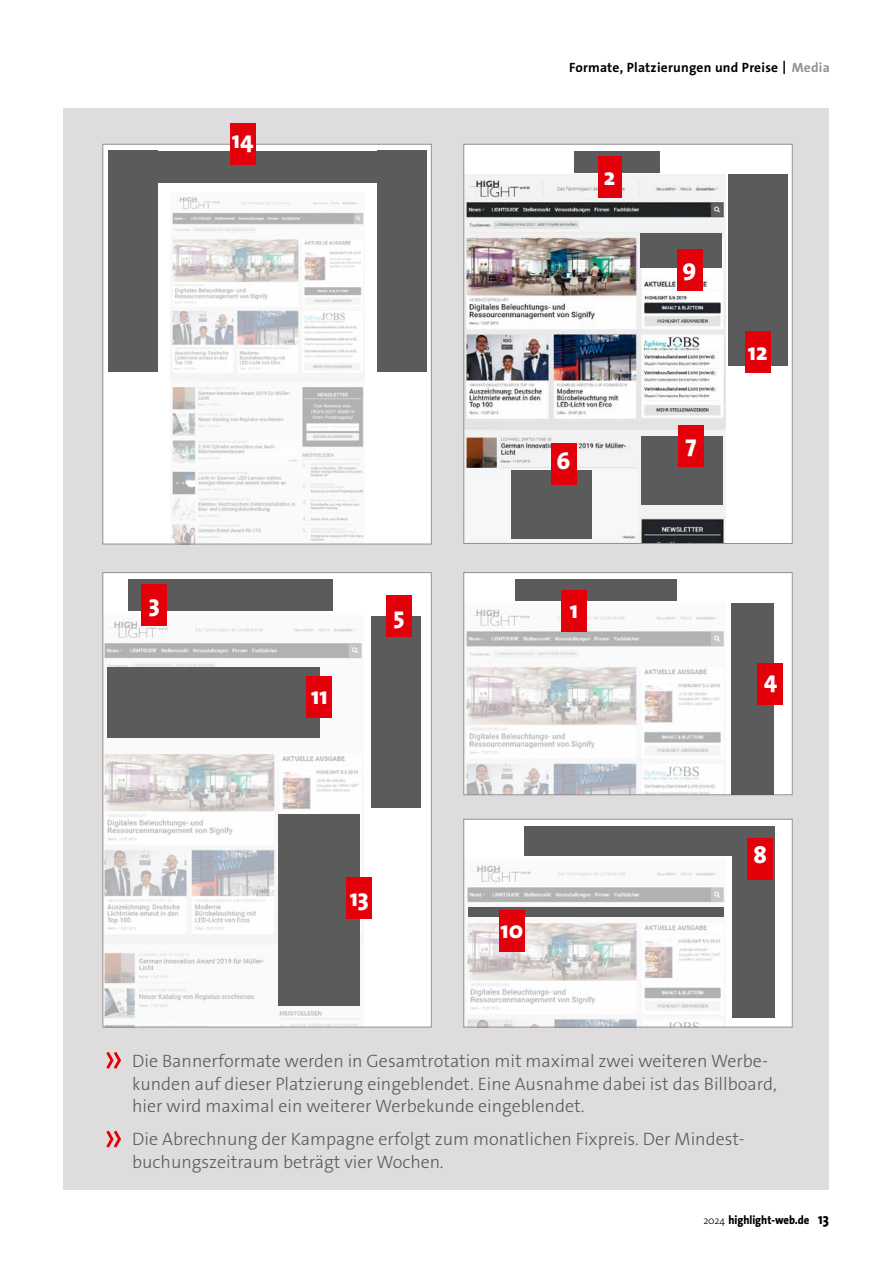
<style>
.page{position:relative;width:893px;height:1263px;background:#fff}
.page>*{position:absolute;margin:0;border:0;box-sizing:border-box;transform-origin:0 0}
.t1{font:800 24px "The Sans Os F";color:#fff}
.t2{font:300 18px/22.5px "The Sans Os F";color:#5a5b5a}
.t3{font:700 13.5px "The Sans Os F";letter-spacing:.02em;color:#000}
.t4{font:800 12px "The Sans Os F";color:#000;scale:.9 1}
.s1{font-weight:300;font-size:19.5px}
.s2{color:#929191}
.s3{font-weight:300;font-size:10.5px}
.s4{font-size:15px}
</style>
<div class="page">
<div style="left:64px;top:108px;width:765px;height:1082px;background:#dfdcdd"></div>
<div style="left:464px;top:144px;width:328px;height:399px;background:#fff"></div>
<img style="left:465px;top:174px;width:260px;height:368px">
<div style="left:463px;top:144px;width:329px;height:400px;border:1px solid #929191"></div>
<svg style="left:106px;top:1052px;width:15px;height:17px"></svg>
<svg style="left:106px;top:1130px;width:15px;height:18px"></svg>
<div style="left:464px;top:573px;width:328px;height:222px;background:#fff"></div>
<img style="left:465px;top:609px;width:259px;height:184px">
<div style="left:463px;top:572px;width:329px;height:223px;border:1px solid #929191"></div>
<div style="left:515px;top:579px;width:162px;height:21px;background:#5a5b5a"></div>
<div style="left:732px;top:603px;width:42px;height:191px;background:#5a5b5a"></div>
<div style="left:561px;top:590px;width:26px;height:41px;background:#e3000b"></div>
<div style="left:758px;top:663px;width:25px;height:42px;background:#e3000b"></div>
<div style="left:574px;top:151px;width:85px;height:21px;background:#5a5b5a"></div>
<div style="left:598px;top:157px;width:23px;height:41px;background:#e3000b"></div>
<div style="left:641px;top:437px;width:81px;height:68px;background:#5a5b5a"></div>
<div style="left:678px;top:425px;width:26px;height:42px;background:#e3000b"></div>
<div style="left:103px;top:573px;width:328px;height:454px;background:#fff"></div>
<img style="left:105px;top:615px;width:258px;height:410px">
<div style="left:103px;top:572px;width:329px;height:455px;border:1px solid #929191"></div>
<div style="left:128px;top:579px;width:204px;height:32px;background:#5a5b5a"></div>
<div style="left:142px;top:584px;width:25px;height:41px;background:#e3000b"></div>
<div style="left:464px;top:819px;width:328px;height:208px;background:#fff"></div>
<img style="left:467px;top:865px;width:257px;height:160px">
<div style="left:463px;top:819px;width:329px;height:208px;border:1px solid #929191"></div>
<div style="left:733px;top:826px;width:42px;height:191px;background:#5a5b5a"></div>
<div style="left:747px;top:838px;width:26px;height:41px;background:#e3000b"></div>
<div style="left:468px;top:907px;width:255px;height:9px;background:#5a5b5a"></div>
<div style="left:499px;top:910px;width:26px;height:41px;background:#e3000b"></div>
<div style="left:524px;top:826px;width:213px;height:29px;background:#5a5b5a"></div>
<div style="left:641px;top:233px;width:81px;height:34px;background:#5a5b5a"></div>
<div style="left:677px;top:249px;width:25px;height:42px;background:#e3000b"></div>
<div style="left:511px;top:471px;width:81px;height:68px;background:#5a5b5a"></div>
<div style="left:551px;top:443px;width:25px;height:41px;background:#e3000b"></div>
<div style="left:107px;top:667px;width:213px;height:70px;background:#5a5b5a"></div>
<div style="left:307px;top:676px;width:25px;height:41px;background:#e3000b"></div>
<div style="left:279px;top:814px;width:81px;height:192px;background:#5a5b5a"></div>
<div style="left:728px;top:175px;width:59px;height:191px;background:#5a5b5a"></div>
<div style="left:745px;top:332px;width:25px;height:41px;background:#e3000b"></div>
<div style="left:347px;top:877px;width:25px;height:42px;background:#e3000b"></div>
<div style="left:103px;top:144px;width:328px;height:400px;background:#fff"></div>
<img style="left:171px;top:197px;width:194px;height:345px">
<div style="left:103px;top:144px;width:329px;height:400px;border:1px solid #929191"></div>
<div style="left:377px;top:151px;width:50px;height:221px;background:#5a5b5a"></div>
<div style="left:142px;top:151px;width:244px;height:32px;background:#5a5b5a"></div>
<div style="left:108px;top:151px;width:50px;height:221px;background:#5a5b5a"></div>
<div style="left:230px;top:123px;width:26px;height:42px;background:#e3000b"></div>
<div style="left:371px;top:616px;width:50px;height:192px;background:#5a5b5a"></div>
<div style="left:386px;top:596px;width:26px;height:41px;background:#e3000b"></div>
<h1 class="t1" style="left:232px;top:125px;width:23px">14</h1>
<h1 class="t1" style="left:149px;top:588px;width:12px">3</h1>
<h1 class="t1" style="left:311px;top:680px;width:18px">11</h1>
<h1 class="t1" style="left:394px;top:600px;width:13px">5</h1>
<h1 class="t1" style="left:350px;top:882px;width:21px">13</h1>
<p class="t3" style="left:569px;top:59px;width:262px">Formate, Platzierungen und Preise <span class="s1">I</span> <span class="s2">Media</span></p>
<h1 class="t1" style="left:604px;top:161px;width:13px">2</h1>
<h1 class="t1" style="left:557px;top:446px;width:15px">6</h1>
<h1 class="t1" style="left:570px;top:594px;width:10px">1</h1>
<h1 class="t1" style="left:682px;top:252px;width:15px">9</h1>
<h1 class="t1" style="left:685px;top:428px;width:12px">7</h1>
<h1 class="t1" style="left:748px;top:336px;width:21px">12</h1>
<h1 class="t1" style="left:764px;top:665px;width:15px">4</h1>
<h1 class="t1" style="left:501px;top:915px;width:24px">10</h1>
<h1 class="t1" style="left:753px;top:839px;width:15px">8</h1>
<p class="t2" style="left:132px;top:1050px;width:646px">Die Bannerformate werden in Gesamtrotation mit maximal zwei weiteren Werbe&shy;kunden auf dieser Platzierung eingeblendet. Eine Ausnahme dabei ist das Billboard, hier wird maximal ein weiterer Werbekunde eingeblendet.</p>
<p class="t2" style="left:132px;top:1128px;width:612px">Die Abrechnung der Kampagne erfolgt zum monatlichen Fixpreis. Der Mindest&shy;buchungszeitraum beträgt vier Wochen.</p>
<p class="t4" style="left:703px;top:1212px;width:141px"><span class="s3">2024</span> highlight-web.de <span class="s4">13</span></p>
</div>
